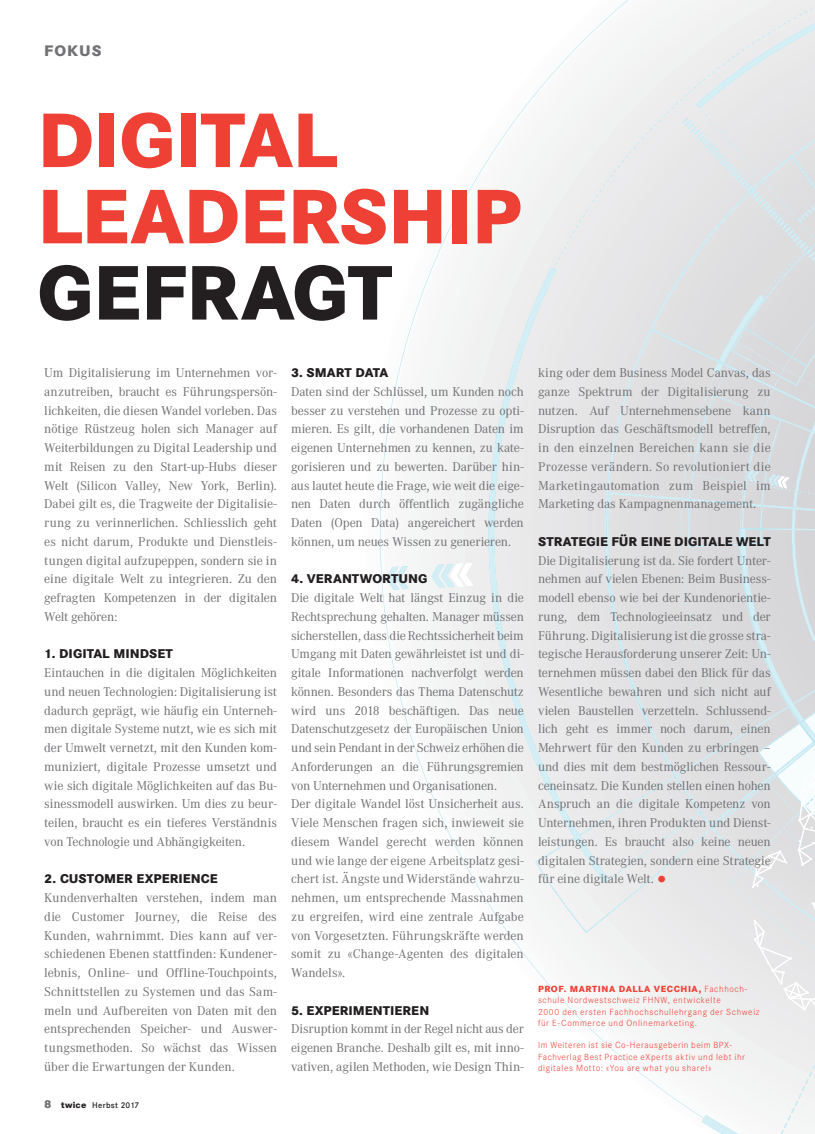
<style>
.page{position:relative;width:815px;height:1134px;background:#fff}
.page>*{position:absolute;margin:0;border:0;box-sizing:border-box;transform-origin:0 0}
.t1{font:800 75.75px/76.2px "Corporate SBQ";letter-spacing:-.01em;color:#ef4035}
.t2{font:800 75.75px "Corporate SBQ";color:#231f20}
.t3{font:800 15px "Corporate SBQ";letter-spacing:.07em;color:#717073}
.t4{font:12.5px/18.8px "Corporate ABQ";letter-spacing:-.01em;color:#717073;text-align:justify}
.t5{font:800 12.5px "Corporate SBQ";color:#231f20}
.t6{font:300 8.75px/11.2px "Corporate SBQ";letter-spacing:.07em;color:#ef4035}
.t7{font:500 8.12px "Corporate SBQ";letter-spacing:.035em;color:#231f20}
.s1{font-weight:800;font-size:11.25px;color:#717073}
.s2{font-weight:800;font-size:8.75px}
.s3{color:#ef4035}
.s4{font-weight:800}
</style>
<div class="page">
<svg style="left:380px;top:73px;width:222px;height:967px"></svg>
<svg style="left:553px;top:22px;width:49px;height:245px;fill:#f1f1f3"></svg>
<svg style="left:488px;top:267px;width:114px;height:616px;fill:#e9eaeb"></svg>
<svg style="left:386px;top:566px;width:23px;height:24px"></svg>
<svg style="left:431px;top:563px;width:42px;height:25px"></svg>
<svg style="left:602px;top:0;width:213px;height:1134px"></svg>
<p class="t3" style="left:44px;top:45px;width:59px">FOKUS</p>
<h1 class="t1" style="left:37px;top:113px;width:485px">DIGITAL<br>LEADERSHIP</h1>
<h1 class="t2" style="left:37px;top:266px;width:357px">GEFRAGT</h1>
<p class="t4" style="left:44px;top:364px;width:234px">Um Digitalisierung im Unternehmen vor&shy;anzutreiben, braucht es Führungspersön&shy;lichkeiten, die diesen Wandel vorleben. Das nötige Rüstzeug holen sich Manager auf Weiterbildungen zu Digital Leadership und mit Reisen zu den Start-up-Hubs dieser Welt (Silicon Valley, New York, Berlin).<br>Dabei gilt es, die Tragweite der Digitalisie&shy;rung zu verinnerlichen. Schliesslich geht es nicht darum, Produkte und Dienstleis&shy;tungen digital aufzupeppen, sondern sie in eine digitale Welt zu integrieren. Zu den gefragten Kompetenzen in der digitalen Welt gehören:</p>
<p class="t5" style="left:44px;top:649px;width:130px">1. DIGITAL MINDSET</p>
<p class="t4" style="left:44px;top:664px;width:234px">Eintauchen in die digitalen Möglichkeiten und neuen Technologien: Digitalisierung ist dadurch geprägt, wie häufig ein Unterneh&shy;men digitale Systeme nutzt, wie es sich mit der Umwelt vernetzt, mit den Kunden kom&shy;muniziert, digitale Prozesse umsetzt und wie sich digitale Möglichkeiten auf das Bu&shy;sinessmodell auswirken. Um dies zu beur&shy;teilen, braucht es ein tieferes Verständnis von Technologie und Abhängigkeiten.</p>
<p class="t5" style="left:44px;top:874px;width:175px">2. CUSTOMER EXPERIENCE</p>
<p class="t4" style="left:44px;top:889px;width:234px">Kundenverhalten verstehen, indem man die Customer Journey, die Reise des Kunden, wahrnimmt. Dies kann auf ver&shy;schiedenen Ebenen stattfinden: Kundener&shy;lebnis, Online- und Offline-Touchpoints, Schnittstellen zu Systemen und das Sam&shy;meln und Aufbereiten von Daten mit den entsprechenden Speicher- und Auswer&shy;tungsmethoden. So wächst das Wissen über die Erwartungen der Kunden.</p>
<p class="t7" style="left:44px;top:1101px;width:97px"><span class="s1">8</span> <span class="s2">twice</span> Herbst 2017</p>
<p class="t5" style="left:291px;top:368px;width:99px">3. SMART DATA</p>
<p class="t4" style="left:291px;top:383px;width:234px">Daten sind der Schlüssel, um Kunden noch besser zu verstehen und Prozesse zu opti&shy;mieren. Es gilt, die vorhandenen Daten im eigenen Unternehmen zu kennen, zu kate&shy;gorisieren und zu bewerten. Darüber hin&shy;aus lautet heute die Frage, wie weit die eige&shy;nen Daten durch öffentlich zugängliche Daten (Open Data) angereichert werden können, um neues Wissen zu generieren.</p>
<p class="t5" style="left:291px;top:574px;width:138px">4. VERANTWORTUNG</p>
<p class="t4" style="left:291px;top:589px;width:234px;text-align:left">Die digitale Welt hat längst Einzug in die Rechtsprechung gehalten. Manager müssen sicherstellen, dass die Rechtssicherheit beim Umgang mit Daten gewährleistet ist und di&shy;gitale Informationen nachverfolgt werden können. Besonders das Thema Datenschutz wird uns 2018 beschäftigen. Das neue Datenschutzgesetz der Europäischen Union und sein Pendant in der Schweiz erhöhen die Anforderungen an die Führungsgremien von Unternehmen und Organisationen.<br>Der digitale Wandel löst Unsicherheit aus.<br>Viele Menschen fragen sich, inwieweit sie diesem Wandel gerecht werden können und wie lange der eigene Arbeitsplatz gesi&shy;chert ist. Ängste und Widerstände wahrzu&shy;nehmen, um entsprechende Massnahmen zu ergreifen, wird eine zentrale Aufgabe von Vorgesetzten. Führungskräfte werden somit zu «Change-Agenten des digitalen Wandels».</p>
<p class="t5" style="left:291px;top:1006px;width:140px">5. EXPERIMENTIEREN</p>
<p class="t4" style="left:291px;top:1020px;width:234px">Disruption kommt in der Regel nicht aus der eigenen Branche. Deshalb gilt es, mit inno&shy;vativen, agilen Methoden, wie Design Thin-</p>
<p class="t4" style="left:538px;top:364px;width:234px">king oder dem Business Model Canvas, das ganze Spektrum der Digitalisierung zu nutzen. Auf Unternehmensebene kann Disruption das Geschäftsmodell betreffen, in den einzelnen Bereichen kann sie die Prozesse verändern. So revolutioniert die Marketingautomation zum Beispiel im Marketing das Kampagnenmanagement.</p>
<p class="t5" style="left:538px;top:537px;width:234px">STRATEGIE FÜR EINE DIGITALE WELT</p>
<p class="t4" style="left:538px;top:552px;width:234px">Die Digitalisierung ist da. Sie fordert Unter&shy;nehmen auf vielen Ebenen: Beim Business&shy;modell ebenso wie bei der Kundenorientie&shy;rung, dem Technologieeinsatz und der Führung. Digitalisierung ist die grosse stra&shy;tegische Herausforderung unserer Zeit: Un&shy;ternehmen müssen dabei den Blick für das Wesentliche bewahren und sich nicht auf vielen Baustellen verzetteln. Schlussend&shy;lich geht es immer noch darum, einen Mehrwert für den Kunden zu erbringen – und dies mit dem bestmöglichen Ressour&shy;ceneinsatz. Die Kunden stellen einen hohen Anspruch an die digitale Kompetenz von Unternehmen, ihren Produkten und Dienst&shy;leistungen. Es braucht also keine neuen digitalen Strategien, sondern eine Strategie für eine digitale Welt. <span class="s3">•</span></p>
<p class="t6" style="left:538px;top:984px;width:223px"><span class="s4">PROF. MARTINA DALLA VECCHIA,</span> Fachhoch&shy;schule Nordwestschweiz FHNW, entwickelte<br>2000 den ersten Fachhochschullehrgang der Schweiz für E-Commerce und Onlinemarketing.</p>
<p class="t6" style="left:538px;top:1040px;width:208px">Im Weiteren ist sie Co-Herausgeberin beim BPX-<br>Fachverlag Best Practice eXperts aktiv und lebt ihr digitales Motto: «You are what you share!»</p>
</div>
